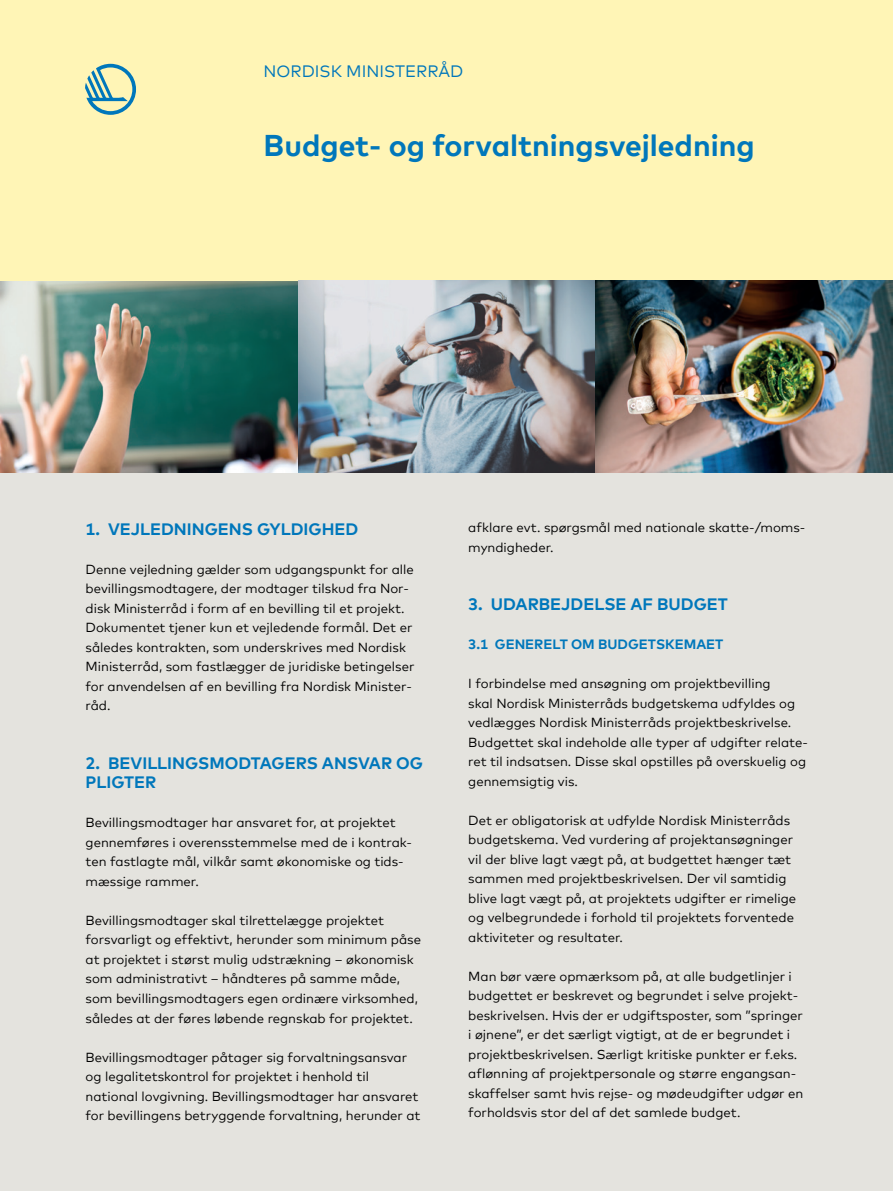
<style>
.page{position:relative;width:893px;height:1191px;background:#fff}
.page>*{position:absolute;margin:0;border:0;box-sizing:border-box;transform-origin:0 0}
.t1{font:700 30px "Mark Offc Pro";color:#07b}
.t2{font:700 16.5px/19.5px "Mark Offc Pro";color:#07b}
.t3{font:16.5px "Mark Offc Pro";color:#07b}
.t4{font:700 13.5px "Mark Offc Pro";color:#07b}
.t5{font:13.2px/19.5px "Mark Offc Pro";color:#000}
</style>
<div class="page">
<div style="left:0;top:473px;width:893px;height:718px;background:#e4e3de"></div>
<div style="left:0;top:0;width:893px;height:281px;background:#fff5b6"></div>
<svg style="left:85px;top:64px;width:51px;height:51px;background:#acccb7"></svg>
<div style="left:0;top:477px;width:893px;height:5px;background:#e4e3de"></div>
<hr style="left:0;top:475px;width:893px;height:4px;background:#e4e3de">
<img style="left:0;top:281px;width:893px;height:192px">
<p class="t3" style="left:264px;top:59px;width:201px">NORDISK MINISTERRÅD</p>
<h1 class="t1" style="left:264px;top:123px;width:493px">Budget- og forvaltningsvejledning</h1>
<p class="t2" style="left:86px;top:518px;width:274px">1. VEJLEDNINGENS GYLDIGHED</p>
<p class="t5" style="left:86px;top:558px;width:330px">Denne vejledning gælder som udgangspunkt for alle bevillingsmodtagere, der modtager tilskud fra Nor&shy;disk Ministerråd i form af en bevilling til et projekt.<br>Dokumentet tjener kun et vejledende formål. Det er således kontrakten, som underskrives med Nordisk Ministerråd, som fastlægger de juridiske betingelser for anvendelsen af en bevilling fra Nordisk Minister&shy;råd.</p>
<p class="t2" style="left:86px;top:752px;width:339px">2. BEVILLINGSMODTAGERS ANSVAR OG<br>PLIGTER</p>
<p class="t5" style="left:86px;top:812px;width:328px">Bevillingsmodtager har ansvaret for, at projektet gennemføres i overensstemmelse med de i kontrak&shy;ten fastlagte mål, vilkår samt økonomiske og tids&shy;mæssige rammer.</p>
<p class="t5" style="left:86px;top:909px;width:337px">Bevillingsmodtager skal tilrettelægge projektet forsvarligt og effektivt, herunder som minimum påse at projektet i størst mulig udstrækning – økonomisk som administrativt – håndteres på samme måde, som bevillingsmodtagers egen ordinære virksomhed, således at der føres løbende regnskab for projektet.</p>
<p class="t5" style="left:86px;top:1046px;width:336px">Bevillingsmodtager påtager sig forvaltningsansvar og legalitetskontrol for projektet i henhold til national lovgivning. Bevillingsmodtager har ansvaret for bevillingens betryggende forvaltning, herunder at</p>
<p class="t5" style="left:468px;top:517px;width:339px">afklare evt. spørgsmål med nationale skatte-/moms&shy;myndigheder.</p>
<p class="t2" style="left:468px;top:593px;width:261px">3. UDARBEJDELSE AF BUDGET</p>
<p class="t4" style="left:468px;top:634px;width:257px">3.1 GENERELT OM BUDGETSKEMAET</p>
<p class="t5" style="left:468px;top:672px;width:341px">I forbindelse med ansøgning om projektbevilling<br>skal Nordisk Ministerråds budgetskema udfyldes og vedlægges Nordisk Ministerråds projektbeskrivelse.<br>Budgettet skal indeholde alle typer af udgifter relate&shy;ret til indsatsen. Disse skal opstilles på overskuelig og gennemsigtig vis.</p>
<p class="t5" style="left:468px;top:809px;width:329px">Det er obligatorisk at udfylde Nordisk Ministerråds budgetskema. Ved vurdering af projektansøgninger vil der blive lagt vægt på, at budgettet hænger tæt sammen med projektbeskrivelsen. Der vil samtidig blive lagt vægt på, at projektets udgifter er rimelige og velbegrundede i forhold til projektets forventede aktiviteter og resultater.</p>
<p class="t5" style="left:468px;top:965px;width:336px">Man bør være opmærksom på, at alle budgetlinjer i budgettet er beskrevet og begrundet i selve projekt&shy;beskrivelsen. Hvis der er udgiftsposter, som ”springer i øjnene”, er det særligt vigtigt, at de er begrundet i projektbeskrivelsen. Særligt kritiske punkter er f.eks. aflønning af projektpersonale og større engangsan&shy;skaffelser samt hvis rejse- og mødeudgifter udgør en forholdsvis stor del af det samlede budget.</p>
</div>
